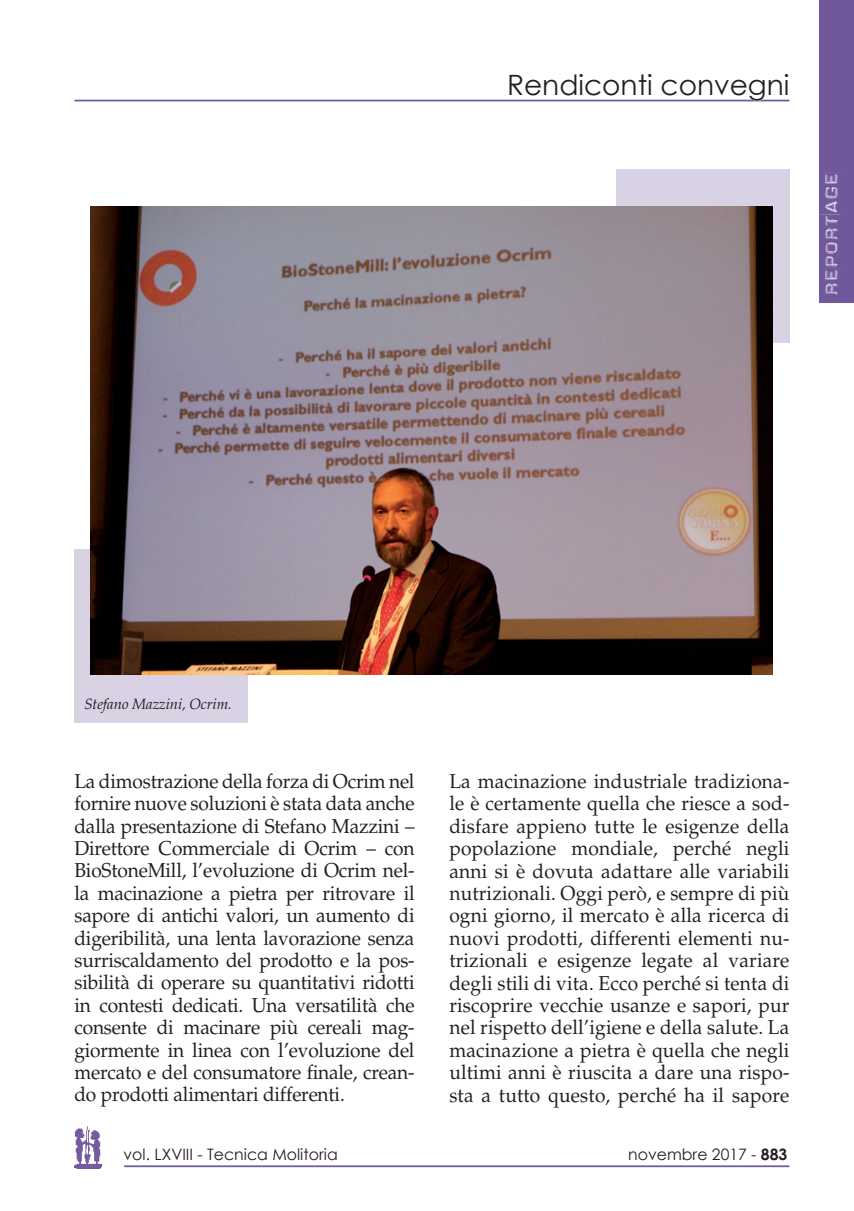
<style>
.page{position:relative;width:854px;height:1211px;background:#fff}
.page>*{position:absolute;margin:0;border:0;box-sizing:border-box;transform-origin:0 0}
.t1{font:35px "Dymo";color:#71579b}
.t2{font:28px "Century Gothic";color:#231f20}
.t3{font:20.12px/22.4px "Palatino LT Std";color:#231f20;text-align:justify;scale:.95 1}
.t4{font:15.75px "Century Gothic";color:#231f20}
.t5{font:italic 14.88px "Palatino LT Std";letter-spacing:-.005em;color:#231f20}
.s1{font-weight:700}
</style>
<div class="page">
<hr style="left:74px;top:100px;width:715px;height:1px;background:#71579b">
<svg style="left:660px;top:99px;width:129px;height:3px"></svg>
<hr style="left:124px;top:1165px;width:665px;height:2px;background:#71579b">
<img style="left:74px;top:1126px;width:27px;height:42px">
<div style="left:818px;top:0;width:35px;height:303px;background:#71579b"></div>
<div style="left:820px;top:172px;width:20px;height:124px;background:#fff"></div>
<div style="left:74px;top:549px;width:174px;height:174px;background:#d9d2e5"></div>
<div style="left:615px;top:169px;width:174px;height:173px;background:#d9d2e5"></div>
<img style="left:91px;top:207px;width:681px;height:467px">
<h2 class="t2" style="left:507px;top:67px;width:284px">Rendiconti convegni</h2>
<h1 class="t1" style="left:813px;top:296px;width:125px;rotate:-90deg">REPORTAGE</h1>
<p class="t5" style="left:84px;top:695px;width:149px">Stefano Mazzini, Ocrim.</p>
<p class="t3" style="left:74px;top:770px;width:359px">La dimostrazione della forza di Ocrim nel fornire nuove soluzioni è stata data anche dalla presentazione di Stefano Mazzini – Direttore Commerciale di Ocrim – con BioStoneMill, l’evoluzione di Ocrim nel&shy;la macinazione a pietra per ritrovare il sapore di antichi valori, un aumento di digeribilità, una lenta lavorazione senza surriscaldamento del prodotto e la pos&shy;sibilità di operare su quantitativi ridotti in contesti dedicati. Una versatilità che consente di macinare più cereali mag&shy;giormente in linea con l’evoluzione del mercato e del consumatore finale, crean&shy;do prodotti alimentari differenti.</p>
<p class="t3" style="left:449px;top:770px;width:359px">La macinazione industriale tradiziona&shy;le è certamente quella che riesce a sod&shy;disfare appieno tutte le esigenze della popolazione mondiale, perché negli anni si è dovuta adattare alle variabili nutrizionali. Oggi però, e sempre di più ogni giorno, il mercato è alla ricerca di nuovi prodotti, differenti elementi nu&shy;trizionali e esigenze legate al variare degli stili di vita. Ecco perché si tenta di riscoprire vecchie usanze e sapori, pur nel rispetto dell’igiene e della salute. La macinazione a pietra è quella che negli ultimi anni è riuscita a dare una rispo&shy;sta a tutto questo, perché ha il sapore</p>
<p class="t4" style="left:123px;top:1145px;width:216px">vol. LXVIII - Tecnica Molitoria</p>
<p class="t4" style="left:628px;top:1145px;width:161px">novembre 2017 - <span class="s1">883</span></p>
</div>
